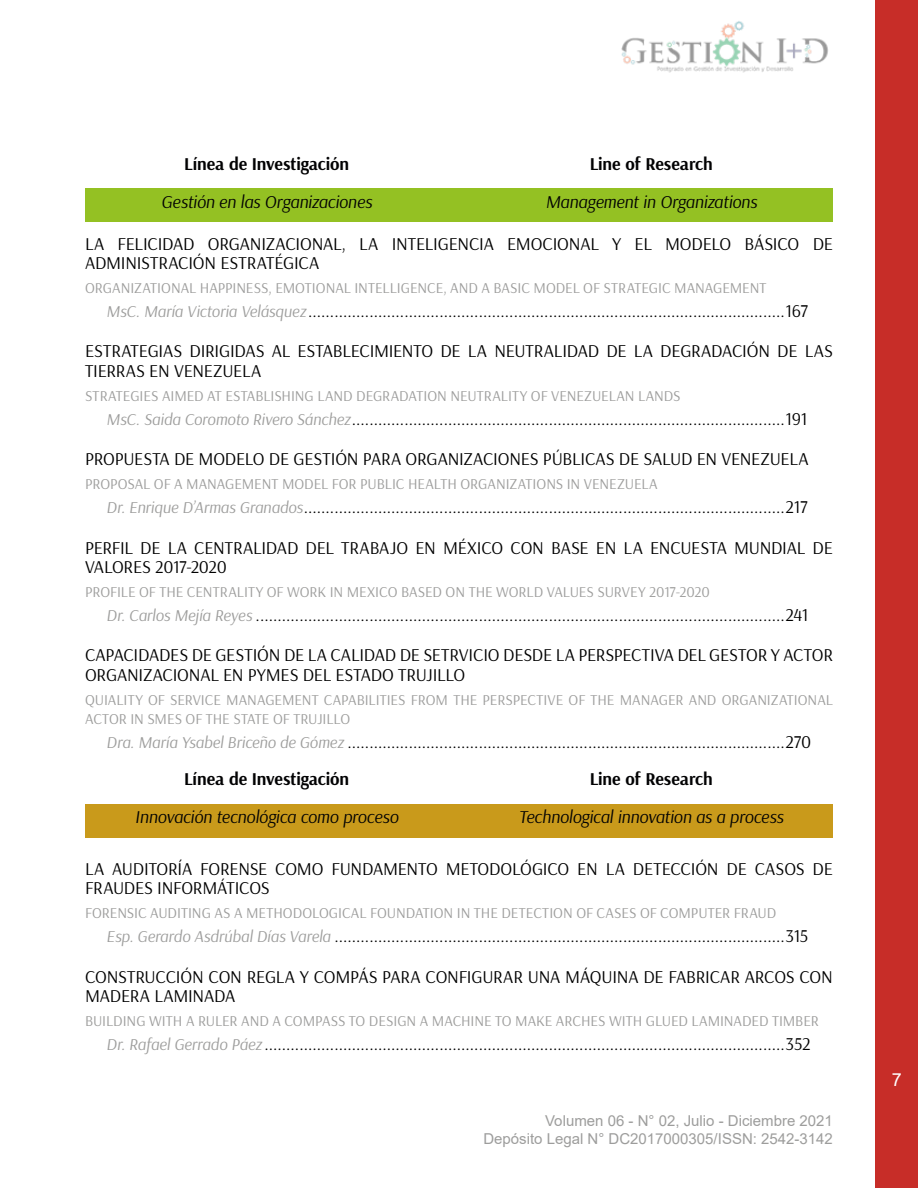
<style>
.page{position:relative;width:918px;height:1188px;background:#fff}
.page>*{position:absolute;margin:0;border:0;box-sizing:border-box;transform-origin:0 0}
.t1{font:18px/19.5px "Arsenal";letter-spacing:-.01em;color:#000}
.t2{font:italic 18px "Arsenal";letter-spacing:-.01em;color:#020203}
.t3{font:700 18px "Arsenal";letter-spacing:-.005em;color:#020203}
.t4{font:18px "Arial";color:#fff}
.t5{font:15px/19.5px "Arsenal";color:#9d9d9c}
.t6{font:15px/18px "Arial";color:#9d9d9c;text-align:right}
.s1{font-style:italic;font-size:16.5px;color:#9d9d9c}
</style>
<div class="page">
<div style="left:876px;top:0;width:42px;height:1188px;background:#c72d28"></div>
<img style="left:621px;top:21px;width:207px;height:52px">
<div style="left:85px;top:805px;width:748px;height:33px;background:#c99a1b"></div>
<div style="left:85px;top:188px;width:748px;height:34px;background:#94c123"></div>
<p class="t3" style="left:590px;top:151px;width:125px">Line of Research</p>
<p class="t2" style="left:545px;top:190px;width:213px">Management in Organizations</p>
<p class="t3" style="left:184px;top:151px;width:167px">Línea de Investigación</p>
<p class="t2" style="left:161px;top:190px;width:212px">Gestión en las Organizaciones</p>
<p class="t1" style="left:85px;top:233px;width:749px">LA FELICIDAD ORGANIZACIONAL, LA INTELIGENCIA EMOCIONAL Y EL MODELO BÁSICO DE<br>ADMINISTRACIÓN ESTRATÉGICA</p>
<p class="t5" style="left:85px;top:278px;width:683px">ORGANIZATIONAL HAPPINESS, EMOTIONAL INTELLIGENCE, AND A BASIC MODEL OF STRATEGIC MANAGEMENT</p>
<p class="t1" style="left:106px;top:300px;width:703px"><span class="s1">MsC. María Victoria Velásquez</span>.............................................................................................................167</p>
<p class="t1" style="left:85px;top:341px;width:749px">ESTRATEGIAS DIRIGIDAS AL ESTABLECIMIENTO DE LA NEUTRALIDAD DE LA DEGRADACIÓN DE LAS<br>TIERRAS EN VENEZUELA</p>
<p class="t5" style="left:85px;top:386px;width:597px">STRATEGIES AIMED AT ESTABLISHING LAND DEGRADATION NEUTRALITY OF VENEZUELAN LANDS</p>
<p class="t1" style="left:106px;top:408px;width:703px"><span class="s1">MsC. Saida Coromoto Rivero Sánchez</span>...................................................................................................191</p>
<p class="t1" style="left:85px;top:449px;width:725px">PROPUESTA DE MODELO DE GESTIÓN PARA ORGANIZACIONES PÚBLICAS DE SALUD EN VENEZUELA</p>
<p class="t5" style="left:85px;top:474px;width:574px">PROPOSAL OF A MANAGEMENT MODEL FOR PUBLIC HEALTH ORGANIZATIONS IN VENEZUELA</p>
<p class="t1" style="left:106px;top:496px;width:703px"><span class="s1">Dr. Enrique D’Armas Granados</span>..............................................................................................................217</p>
<p class="t1" style="left:85px;top:537px;width:749px">PERFIL DE LA CENTRALIDAD DEL TRABAJO EN MÉXICO CON BASE EN LA ENCUESTA MUNDIAL DE<br>VALORES 2017-2020</p>
<p class="t5" style="left:85px;top:582px;width:627px">PROFILE OF THE CENTRALITY OF WORK IN MEXICO BASED ON THE WORLD VALUES SURVEY 2017-2020</p>
<p class="t1" style="left:106px;top:604px;width:704px"><span class="s1">Dr. Carlos Mejía Reyes</span> .........................................................................................................................241</p>
<p class="t1" style="left:85px;top:645px;width:749px">CAPACIDADES DE GESTIÓN DE LA CALIDAD DE SETRVICIO DESDE LA PERSPECTIVA DEL GESTOR Y ACTOR<br>ORGANIZACIONAL EN PYMES DEL ESTADO TRUJILLO</p>
<p class="t5" style="left:85px;top:689px;width:749px">QUIALITY OF SERVICE MANAGEMENT CAPABILITIES FROM THE PERSPECTIVE OF THE MANAGER AND ORGANIZATIONAL<br>ACTOR IN SMES OF THE STATE OF TRUJILLO</p>
<p class="t1" style="left:106px;top:732px;width:706px"><span class="s1">Dra. María Ysabel Briceño de Gómez</span> ....................................................................................................270</p>
<p class="t3" style="left:184px;top:767px;width:167px">Línea de Investigación</p>
<p class="t2" style="left:135px;top:805px;width:265px">Innovación tecnológica como proceso</p>
<p class="t3" style="left:590px;top:767px;width:125px">Line of Research</p>
<p class="t2" style="left:519px;top:805px;width:266px">Technological innovation as a process</p>
<p class="t1" style="left:85px;top:858px;width:749px">LA AUDITORÍA FORENSE COMO FUNDAMENTO METODOLÓGICO EN LA DETECCIÓN DE CASOS DE<br>FRAUDES INFORMÁTICOS</p>
<p class="t5" style="left:85px;top:903px;width:693px">FORENSIC AUDITING AS A METHODOLOGICAL FOUNDATION IN THE DETECTION OF CASES OF COMPUTER FRAUD</p>
<p class="t1" style="left:106px;top:926px;width:704px"><span class="s1">Esp. Gerardo Asdrúbal Días Varela</span> .......................................................................................................315</p>
<p class="t1" style="left:85px;top:966px;width:749px">CONSTRUCCIÓN CON REGLA Y COMPÁS PARA CONFIGURAR UNA MÁQUINA DE FABRICAR ARCOS CON<br>MADERA LAMINADA</p>
<p class="t5" style="left:85px;top:1011px;width:735px">BUILDING WITH A RULER AND A COMPASS TO DESIGN A MACHINE TO MAKE ARCHES WITH GLUED LAMINADED TIMBER</p>
<p class="t1" style="left:106px;top:1033px;width:706px"><span class="s1">Dr. Rafael Gerrado Páez</span> .......................................................................................................................352</p>
<p class="t6" style="left:483px;top:1112px;width:351px">Volumen 06 - N° 02, Julio - Diciembre 2021<br>Depósito Legal N° DC2017000305/ISSN: 2542-3142</p>
<p class="t4" style="left:892px;top:1068px;width:12px">7</p>
</div>
